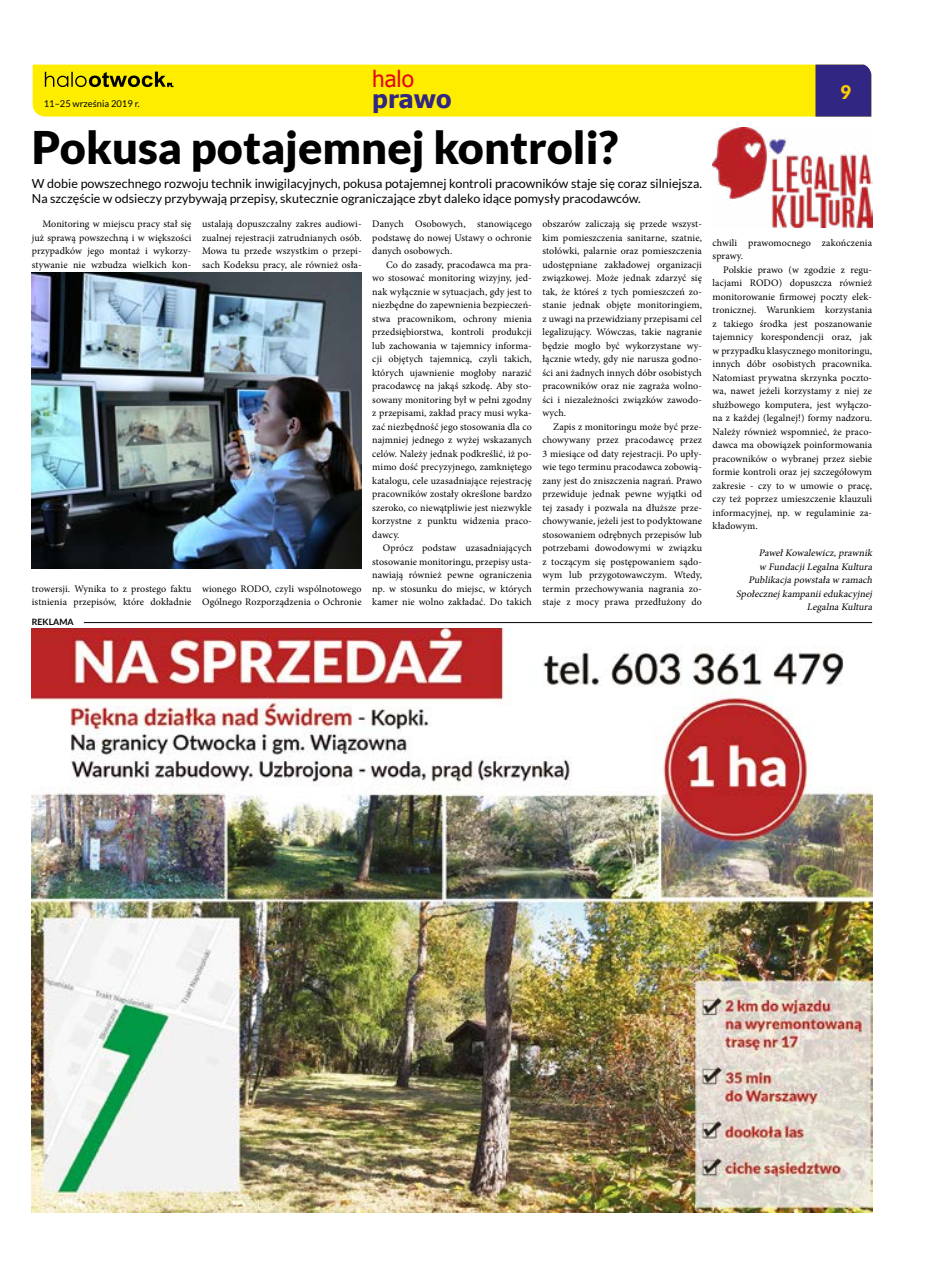
<style>
.page{position:relative;width:936px;height:1276px;background:#fff}
.page>*{position:absolute;margin:0;border:0;box-sizing:border-box;transform-origin:0 0}
.t1{font:900 45px "Lato";color:#000}
.t2{font:700 25px "Tahoma";color:#312783}
.t3{font:22.5px "Tahoma";color:#e30613}
.t4{font:900 18.75px "Lato";color:#fc0}
.t5{font:12.5px/15px "Lato";color:#000}
.t6{font:10px/13.5px "Minion Pro";letter-spacing:.01em;color:#000;text-align:justify}
.t7{font:italic 10px/13.5px "Minion Pro";color:#000;text-align:right}
.t8{font:9.38px "Lato";color:#000}
.t9{font:700 8.75px "Lato";color:#000}
</style>
<div class="page">
<svg style="left:33px;top:65px;width:838px;height:52px;background:#eddc0a"></svg>
<img style="left:32px;top:628px;width:840px;height:584px">
<hr style="left:84px;top:622px;width:788px;height:1px;background:#000">
<img style="left:712px;top:128px;width:160px;height:100px">
<img style="left:32px;top:272px;width:329px;height:296px">
<p class="t8" style="left:44px;top:98px;width:97px">11–25 września 2019 r.</p>
<h3 class="t3" style="left:372px;top:63px;width:43px">halo</h3>
<h2 class="t2" style="left:372px;top:81px;width:81px">prawo</h2>
<h1 class="t1" style="left:32px;top:121px;width:588px">Pokusa potajemnej kontroli?</h1>
<p class="t5" style="left:32px;top:176px;width:671px">W dobie powszechnego rozwoju technik inwigilacyjnych, pokusa potajemnej kontroli pracowników staje się coraz silniejsza.<br>Na szczęście w odsieczy przybywają przepisy, skutecznie ograniczające zbyt daleko idące pomysły pracodawców.</p>
<p class="t6" style="left:32px;top:217px;width:161px;text-indent:11px">Monitoring w miejscu pracy stał się już sprawą powszechną i w większości przypadków jego montaż i wykorzy&shy;stywanie nie wzbudza wielkich kon-</p>
<p class="t6" style="left:202px;top:217px;width:161px">ustalają dopuszczalny zakres audiowi&shy;zualnej rejestracji zatrudnianych osób.<br>Mowa tu przede wszystkim o przepi&shy;sach Kodeksu pracy, ale również osła-</p>
<p class="t6" style="left:372px;top:217px;width:161px">Danych Osobowych, stanowiącego podstawę do nowej Ustawy o ochronie danych osobowych.</p>
<p class="t6" style="left:372px;top:258px;width:161px;text-indent:14px">Co do zasady, pracodawca ma pra&shy;wo stosować monitoring wizyjny, jed&shy;nak wyłącznie w sytuacjach, gdy jest to niezbędne do zapewnienia bezpieczeń&shy;stwa pracownikom, ochrony mienia przedsiębiorstwa, kontroli produkcji lub zachowania w tajemnicy informa&shy;cji objętych tajemnicą, czyli takich, których ujawnienie mogłoby narazić pracodawcę na jakąś szkodę. Aby sto&shy;sowany monitoring był w pełni zgodny z przepisami, zakład pracy musi wyka&shy;zać niezbędność jego stosowania dla co najmniej jednego z wyżej wskazanych celów. Należy jednak podkreślić, iż po&shy;mimo dość precyzyjnego, zamkniętego katalogu, cele uzasadniające rejestrację pracowników zostały określone bardzo szeroko, co niewątpliwie jest niezwykle korzystne z punktu widzenia praco&shy;dawcy.</p>
<p class="t6" style="left:372px;top:541px;width:161px;text-indent:11px">Oprócz podstaw uzasadniających stosowanie monitoringu, przepisy usta&shy;nawiają również pewne ograniczenia np. w stosunku do miejsc, w których kamer nie wolno zakładać. Do takich</p>
<p class="t6" style="left:542px;top:217px;width:161px">obszarów zaliczają się przede wszyst&shy;kim pomieszczenia sanitarne, szatnie, stołówki, palarnie oraz pomieszczenia udostępniane zakładowej organizacji związkowej. Może jednak zdarzyć się tak, że któreś z tych pomieszczeń zo&shy;stanie jednak objęte monitoringiem, z uwagi na przewidziany przepisami cel legalizujący. Wówczas, takie nagranie będzie mogło być wykorzystane wy&shy;łącznie wtedy, gdy nie narusza godno&shy;ści ani żadnych innych dóbr osobistych pracowników oraz nie zagraża wolno&shy;ści i niezależności związków zawodo&shy;wych.</p>
<p class="t6" style="left:542px;top:420px;width:161px;text-indent:11px">Zapis z monitoringu może być prze&shy;chowywany przez pracodawcę przez 3 miesiące od daty rejestracji. Po upły&shy;wie tego terminu pracodawca zobowią&shy;zany jest do zniszczenia nagrań. Prawo przewiduje jednak pewne wyjątki od tej zasady i pozwala na dłuższe prze&shy;chowywanie, jeżeli jest to podyktowane stosowaniem odrębnych przepisów lub potrzebami dowodowymi w związku z toczącym się postępowaniem sądo&shy;wym lub przygotowawczym. Wtedy, termin przechowywania nagrania zo&shy;staje z mocy prawa przedłużony do</p>
<p class="t6" style="left:32px;top:582px;width:161px">trowersji. Wynika to z prostego faktu istnienia przepisów, które dokładnie</p>
<p class="t6" style="left:202px;top:582px;width:161px">wionego RODO, czyli wspólnotowego<br>Ogólnego Rozporządzenia o Ochronie</p>
<p class="t9" style="left:32px;top:616px;width:43px">REKLAMA</p>
<h3 class="t4" style="left:840px;top:81px;width:12px">9</h3>
<p class="t6" style="left:712px;top:236px;width:161px">chwili prawomocnego zakończenia sprawy.</p>
<p class="t6" style="left:712px;top:263px;width:161px;text-indent:11px">Polskie prawo (w zgodzie z regu&shy;lacjami RODO) dopuszcza również monitorowanie firmowej poczty elek&shy;tronicznej. Warunkiem korzystania z takiego środka jest poszanowanie tajemnicy korespondencji oraz, jak w przypadku klasycznego monitoringu, innych dóbr osobistych pracownika.<br>Natomiast prywatna skrzynka poczto&shy;wa, nawet jeżeli korzystamy z niej ze służbowego komputera, jest wyłączo&shy;na z każdej (legalnej!) formy nadzoru.<br>Należy również wspomnieć, że praco&shy;dawca ma obowiązek poinformowania pracowników o wybranej przez siebie formie kontroli oraz jej szczegółowym zakresie - czy to w umowie o pracę, czy też poprzez umieszczenie klauzuli informacyjnej, np. w regulaminie za&shy;kładowym.</p>
<p class="t7" style="left:736px;top:546px;width:140px">PawełKowalewicz,prawnik<br>w Fundacj iLegalna Kultura<br>Publikacj a powstała w ramach<br>Społecznej kampaniiedukacyj nej<br>Legalna Kultura</p>
</div>
